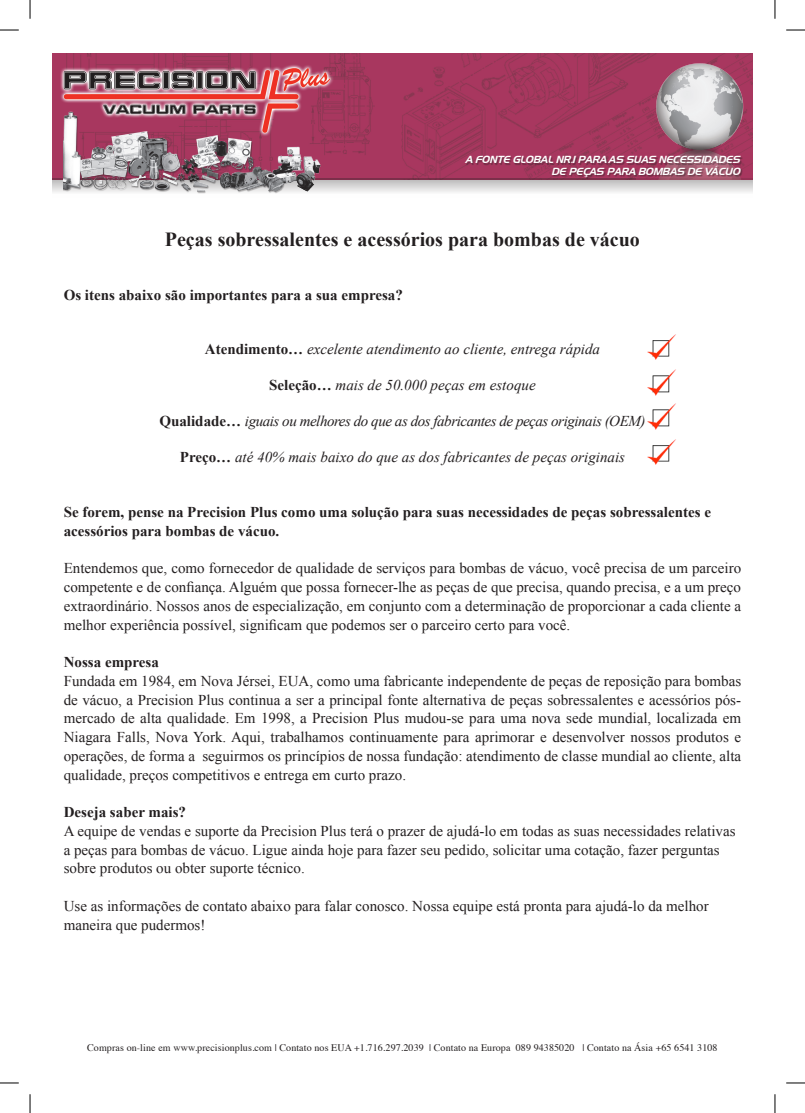
<style>
.page{position:relative;width:805px;height:1113px;background:#fff}
.page>*{position:absolute;margin:0;border:0;box-sizing:border-box;transform-origin:0 0}
.t1{font:700 20px "Times New Roman";color:#231f20}
.t2{font:15px/18.8px "Times New Roman";color:#231f20;text-align:justify}
.t3{font:700 15px/18.8px "Times New Roman";color:#231f20}
.t4{font:italic 15px "Times New Roman";color:#231f20}
.t5{font:italic 15px "Times New Roman";letter-spacing:-.03em;color:#231f20}
.t6{font:10px "Times";letter-spacing:.01em;color:#231f20}
.t7{font:italic 10px/11.2px "Newtown";letter-spacing:-.01em;color:#fff;text-align:right}
.s1{font-weight:700;font-style:normal}
</style>
<div class="page">
<img style="left:647px;top:334px;width:29px;height:26px">
<img style="left:647px;top:369px;width:29px;height:27px">
<img style="left:647px;top:403px;width:29px;height:27px">
<img style="left:647px;top:439px;width:29px;height:26px">
<img style="left:52px;top:54px;width:584px;height:124px">
<img style="left:52px;top:54px;width:285px;height:90px">
<svg style="left:52px;top:178px;width:700px;height:14px;background:#cec6c9"></svg>
<img style="left:64px;top:108px;width:257px;height:86px">
<img style="left:636px;top:53px;width:116px;height:126px">
<div style="left:465px;top:157px;width:277px;height:22px;background:#231f20;opacity:.4"></div>
<svg style="left:0;top:29px;width:19px;height:2px"></svg>
<svg style="left:786px;top:29px;width:18px;height:2px"></svg>
<svg style="left:0;top:1082px;width:19px;height:1px"></svg>
<svg style="left:786px;top:1082px;width:18px;height:1px"></svg>
<svg style="left:29px;top:0;width:2px;height:19px"></svg>
<svg style="left:29px;top:1094px;width:2px;height:18px"></svg>
<svg style="left:774px;top:0;width:1px;height:19px"></svg>
<svg style="left:774px;top:1094px;width:1px;height:18px"></svg>
<p class="t7" style="left:466px;top:154px;width:276px">A FONTE GLOBAL NR.1 PARA AS SUAS NECESSIDADES<br>DE PEÇAS PARA BOMBAS DE VÁCUO</p>
<h1 class="t1" style="left:165px;top:225px;width:476px">Peças sobressalentes e acessórios para bombas de vácuo</h1>
<p class="t3" style="left:64px;top:285px;width:340px">Os itens abaixo são importantes para a sua empresa?</p>
<p class="t4" style="left:205px;top:339px;width:396px"><span class="s1">Atendimento…</span> excelente atendimento ao cliente, entrega rápida</p>
<p class="t4" style="left:269px;top:375px;width:268px"><span class="s1">Seleção…</span> mais de 50.000 peças em estoque</p>
<p class="t5" style="left:159px;top:411px;width:487px"><span class="s1">Qualidade…</span> iguais ou melhores do que as dos fabricantes de peças originais (OEM)</p>
<p class="t4" style="left:180px;top:447px;width:446px"><span class="s1">Preço…</span> até 40% mais baixo do que as dos fabricantes de peças originais</p>
<p class="t3" style="left:64px;top:502px;width:648px">Se forem, pense na Precision Plus como uma solução para suas necessidades de peças sobressalentes e acessórios para bombas de vácuo.</p>
<p class="t2" style="left:64px;top:558px;width:678px">Entendemos que, como fornecedor de qualidade de serviços para bombas de vácuo, você precisa de um parceiro competente e de confiança. Alguém que possa fornecer-lhe as peças de que precisa, quando precisa, e a um preço extraordinário. Nossos anos de especialização, em conjunto com a determinação de proporcionar a cada cliente a melhor experiência possível, significam que podemos ser o parceiro certo para você.</p>
<p class="t3" style="left:64px;top:652px;width:97px">Nossa empresa</p>
<p class="t2" style="left:64px;top:671px;width:678px">Fundada em 1984, em Nova Jérsei, EUA, como uma fabricante independente de peças de reposição para bombas de vácuo, a Precision Plus continua a ser a principal fonte alternativa de peças sobressalentes e acessórios pós&shy;mercado de alta qualidade. Em 1998, a Precision Plus mudou-se para uma nova sede mundial, localizada em Niagara Falls, Nova York. Aqui, trabalhamos continuamente para aprimorar e desenvolver nossos produtos e operações, de forma a seguirmos os princípios de nossa fundação: atendimento de classe mundial ao cliente, alta qualidade, preços competitivos e entrega em curto prazo.</p>
<p class="t3" style="left:64px;top:802px;width:124px">Deseja saber mais?</p>
<p class="t2" style="left:64px;top:821px;width:673px;text-align:left">A equipe de vendas e suporte da Precision Plus terá o prazer de ajudá-lo em todas as suas necessidades relativas a peças para bombas de vácuo. Ligue ainda hoje para fazer seu pedido, solicitar uma cotação, fazer perguntas sobre produtos ou obter suporte técnico.</p>
<p class="t2" style="left:64px;top:896px;width:646px">Use as informações de contato abaixo para falar conosco. Nossa equipe está pronta para ajudá-lo da melhor maneira que pudermos!</p>
<p class="t6" style="left:87px;top:1038px;width:631px">Compras on-line em www.precisionplus.com | Contato nos EUA +1.716.297.2039 | Contato na Europa 089 94385020 | Contato na ásia +65 6541 3108</p>
</div>
